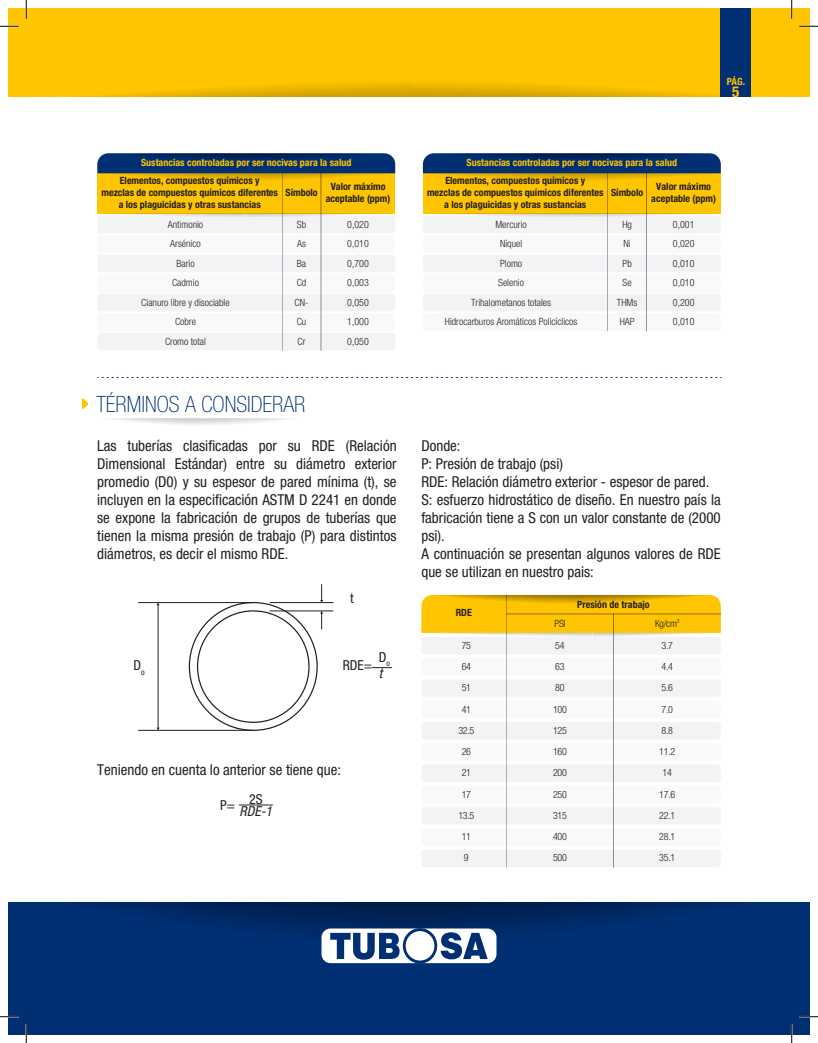
<style>
.page{position:relative;width:818px;height:1043px;background:#fff}
.page>*{position:absolute;margin:0;border:0;box-sizing:border-box;transform-origin:0 0}
.t1{font:100 condensed 22.5px "Helvetica Neue LT Std";color:#002f73}
.t2{font:condensed 15px/18px "Helvetica Neue LT Std";color:#231f20;text-align:justify}
.t3{font:700 condensed 15px "Helvetica Neue LT Std";color:#ffc500}
.t4{font:condensed 13.75px/16.8px "Helvetica Neue LT Std";color:#231f20}
.t5{font:italic condensed 13.75px/12.1px "Helvetica Neue LT Std";color:#231f20;text-align:center}
.t6{font:300 condensed 10px/19.6px "Helvetica Neue LT Std";color:#231f20;text-align:center}
.t7{font:700 condensed 10px/12px "Helvetica Neue LT Std";color:#231f20;text-align:center}
.t8{font:700 condensed 10px/18px "Helvetica Neue LT Std";color:#ffc500}
.t9{font:300 condensed 10px/21.2px "Helvetica Neue LT Std";letter-spacing:-.025em;color:#231f20;text-align:center}
.s1{color:#231f20}
.s2{font-style:italic}
.s3{font-style:normal}
</style>
<div class="page">
<div style="left:26px;top:9px;width:783px;height:88px;background:#ffc500"></div>
<div style="left:9px;top:9px;width:17px;height:88px;background:#ffc500"></div>
<div style="left:720px;top:9px;width:31px;height:88px;background:#002f73"></div>
<div style="left:26px;top:901px;width:783px;height:133px;background:#002f73"></div>
<div style="left:9px;top:901px;width:17px;height:133px;background:#002f73"></div>
<img style="left:104px;top:902px;width:608px;height:41px">
<div style="left:321px;top:928px;width:175px;height:35px;background:#fff;border-radius:9px"></div>
<svg style="left:330px;top:928px;width:157px;height:35px"></svg>
<div style="left:405px;top:931px;width:29px;height:29px;background:#fff;border-radius:50%"></div>
<svg style="left:82px;top:398px;width:6px;height:11px"></svg>
<svg style="left:110px;top:418px;width:179px;height:7px"></svg>
<hr style="left:138px;top:602px;width:115px;height:1px;background:#231f20">
<hr style="left:269px;top:602px;width:64px;height:1px;background:#231f20">
<hr style="left:269px;top:610px;width:64px;height:1px;background:#231f20">
<hr style="left:138px;top:730px;width:115px;height:1px;background:#231f20">
<hr style="left:158px;top:604px;width:1px;height:124px;background:#231f20">
<svg style="left:156px;top:727px;width:4px;height:3px"></svg>
<svg style="left:320px;top:611px;width:3px;height:18px"></svg>
<svg style="left:320px;top:584px;width:3px;height:18px"></svg>
<svg style="left:372px;top:667px;width:19px;height:1px"></svg>
<hr style="left:239px;top:804px;width:33px;height:1px;background:#231f20">
<div style="left:421px;top:743px;width:299px;height:18px;background:#f9f9f9;border-radius:4px"></div>
<div style="left:421px;top:764px;width:299px;height:18px;background:#f2f3f4;border-radius:4px"></div>
<div style="left:421px;top:785px;width:299px;height:18px;background:#f9f9f9;border-radius:4px"></div>
<div style="left:421px;top:807px;width:299px;height:17px;background:#f2f3f4;border-radius:4px"></div>
<div style="left:421px;top:828px;width:299px;height:18px;background:#f9f9f9;border-radius:4px"></div>
<div style="left:421px;top:849px;width:299px;height:18px;background:#f2f3f4;border-radius:4px"></div>
<div style="left:421px;top:637px;width:299px;height:17px;background:#f2f3f4;border-radius:4px"></div>
<div style="left:421px;top:658px;width:299px;height:17px;background:#f9f9f9;border-radius:4px"></div>
<div style="left:421px;top:679px;width:299px;height:18px;background:#f2f3f4;border-radius:4px"></div>
<div style="left:421px;top:700px;width:299px;height:18px;background:#f9f9f9;border-radius:4px"></div>
<div style="left:421px;top:722px;width:299px;height:17px;background:#f2f3f4;border-radius:4px"></div>
<svg style="left:421px;top:595px;width:299px;height:42px;background:#f6c418"></svg>
<hr style="left:506px;top:595px;width:1px;height:272px;background:#939598">
<hr style="left:506px;top:613px;width:214px;height:1px;background:#939598">
<hr style="left:613px;top:614px;width:1px;height:253px;background:#939598">
<div style="left:97px;top:216px;width:298px;height:17px;background:#f2f3f4;border-radius:4px"></div>
<div style="left:97px;top:235px;width:298px;height:18px;background:#f9f9f9;border-radius:4px"></div>
<div style="left:97px;top:274px;width:298px;height:18px;background:#f9f9f9;border-radius:4px"></div>
<div style="left:97px;top:255px;width:298px;height:17px;background:#f2f3f4;border-radius:4px"></div>
<div style="left:97px;top:293px;width:298px;height:18px;background:#f2f3f4;border-radius:4px"></div>
<div style="left:97px;top:313px;width:298px;height:18px;background:#f9f9f9;border-radius:4px"></div>
<div style="left:97px;top:332px;width:298px;height:18px;background:#f2f3f4;border-radius:4px"></div>
<div style="left:97px;top:173px;width:298px;height:40px;background:#ffc500"></div>
<svg style="left:97px;top:213px;width:298px;height:4px"></svg>
<hr style="left:282px;top:173px;width:1px;height:177px;background:#939598">
<hr style="left:321px;top:173px;width:1px;height:177px;background:#939598">
<svg style="left:97px;top:153px;width:298px;height:28px"></svg>
<div style="left:423px;top:216px;width:297px;height:17px;background:#f2f3f4;border-radius:4px"></div>
<div style="left:423px;top:235px;width:297px;height:18px;background:#f9f9f9;border-radius:4px"></div>
<div style="left:423px;top:274px;width:297px;height:18px;background:#f9f9f9;border-radius:4px"></div>
<div style="left:423px;top:255px;width:297px;height:17px;background:#f2f3f4;border-radius:4px"></div>
<div style="left:423px;top:293px;width:297px;height:18px;background:#f2f3f4;border-radius:4px"></div>
<div style="left:423px;top:313px;width:297px;height:18px;background:#f9f9f9;border-radius:4px"></div>
<div style="left:423px;top:173px;width:297px;height:40px;background:#ffc500"></div>
<svg style="left:423px;top:213px;width:297px;height:4px"></svg>
<hr style="left:607px;top:173px;width:1px;height:158px;background:#939598">
<hr style="left:646px;top:173px;width:1px;height:158px;background:#939598">
<svg style="left:423px;top:153px;width:297px;height:28px"></svg>
<svg style="left:98px;top:377px;width:623px;height:1px"></svg>
<svg style="left:0;top:25px;width:19px;height:2px"></svg>
<svg style="left:799px;top:25px;width:19px;height:2px"></svg>
<svg style="left:0;top:1015px;width:19px;height:2px"></svg>
<svg style="left:799px;top:1015px;width:19px;height:2px"></svg>
<svg style="left:25px;top:0;width:2px;height:19px"></svg>
<svg style="left:25px;top:1024px;width:2px;height:18px"></svg>
<svg style="left:790px;top:0;width:2px;height:19px"></svg>
<svg style="left:790px;top:1024px;width:2px;height:18px"></svg>
<p class="t8" style="left:120px;top:154px;width:233px;text-indent:21px">Sustancias controladas por ser nocivas para la salud<br><span class="s1">Elementos, compuestos químicos y</span></p>
<p class="t7" style="left:101px;top:187px;width:178px">mezclas de compuestos químicos diferentes a los plaguicidas y otras sustancias</p>
<p class="t7" style="left:326px;top:181px;width:66px">Valor máximo aceptable (ppm)</p>
<p class="t7" style="left:285px;top:187px;width:34px">Símbolo</p>
<p class="t6" style="left:141px;top:214px;width:90px">Antimonio<br>Arsénico<br>Bario<br>Cadmio<br>Cianuro libre y disociable<br>Cobre<br>Cromo total</p>
<p class="t6" style="left:294px;top:214px;width:15px;text-align:left">Sb<br>As<br>Ba<br>Cd<br>CN-<br>Cu<br>Cr</p>
<p class="t6" style="left:347px;top:214px;width:23px;text-align:justify">0,020<br>0,010<br>0,700<br>0,003<br>0,050<br>1,000<br>0,050</p>
<p class="t1" style="left:96px;top:391px;width:211px">TÉRMINOS A CONSIDERAR</p>
<p class="t2" style="left:97px;top:437px;width:301px">Las tuberías clasificadas por su RDE (Relación Dimensional Estándar) entre su diámetro exterior promedio (D0) y su espesor de pared mínima (t), se incluyen en la especificación ASTM D 2241 en donde se expone la fabricación de grupos de tuberías que tienen la misma presión de trabajo (P) para distintos diámetros, es decir el mismo RDE.</p>
<p class="t4" style="left:133px;top:656px;width:13px">D<sub>o</sub></p>
<p class="t4" style="left:350px;top:589px;width:5px">t</p>
<p class="t4" style="left:342px;top:656px;width:31px">RDE=</p>
<p class="t4" style="left:379px;top:648px;width:13px">D<sub>o </sub><span class="s2">t</span></p>
<p class="t2" style="left:97px;top:761px;width:245px">Teniendo en cuenta lo anterior se tiene que:</p>
<p class="t4" style="left:220px;top:796px;width:16px">P=</p>
<p class="t5" style="left:239px;top:793px;width:34px"><span class="s3">2S<br></span>RDE-1</p>
<p class="t8" style="left:727px;top:72px;width:20px">PÁG.</p>
<p class="t3" style="left:732px;top:83px;width:9px">5</p>
<p class="t8" style="left:445px;top:154px;width:233px;text-indent:21px">Sustancias controladas por ser nocivas para la salud<br><span class="s1">Elementos, compuestos químicos y</span></p>
<p class="t7" style="left:427px;top:187px;width:178px">mezclas de compuestos químicos diferentes a los plaguicidas y otras sustancias</p>
<p class="t7" style="left:651px;top:181px;width:66px">Valor máximo aceptable (ppm)</p>
<p class="t7" style="left:611px;top:187px;width:34px">Símbolo</p>
<p class="t6" style="left:445px;top:214px;width:134px">Mercurio<br>Níquel<br>Plomo<br>Selenio<br>Trihalometanos totales<br>Hidrocarburos Aromáticos Policíclicos</p>
<p class="t6" style="left:617px;top:214px;width:22px">Hg<br>Ni<br>Pb<br>Se<br>THMs<br>HAP</p>
<p class="t6" style="left:672px;top:214px;width:23px;text-align:justify">0,001<br>0,020<br>0,010<br>0,010</p>
<p class="t6" style="left:672px;top:292px;width:23px">0,200</p>
<p class="t6" style="left:672px;top:312px;width:23px">0,010</p>
<p class="t2" style="left:421px;top:437px;width:301px;text-align:left">Donde:<br>P: Presión de trabajo (psi)<br>RDE: Relación diámetro exterior - espesor de pared.<br>S: esfuerzo hidrostático de diseño. En nuestro país la fabricación tiene a S con un valor constante de (2000 psi).<br>A continuación se presentan algunos valores de RDE que se utilizan en nuestro pais:</p>
<p class="t7" style="left:455px;top:606px;width:18px">RDE</p>
<p class="t9" style="left:458px;top:634px;width:18px">75<br>64<br>51<br>41<br>32.5<br>26<br>21<br>17<br>13.5<br>11<br>9</p>
<p class="t7" style="left:577px;top:598px;width:74px">Presión de trabajo</p>
<p class="t6" style="left:554px;top:613px;width:12px">PSI</p>
<p class="t6" style="left:655px;top:613px;width:26px">Kg/cm<sup>2</sup></p>
<p class="t9" style="left:553px;top:634px;width:15px;text-align:left">54<br>63<br>80<br>100<br>125<br>160<br>200<br>250<br>315<br>400<br>500</p>
<p class="t9" style="left:659px;top:634px;width:18px">3.7<br>4.4<br>5.6<br>7.0<br>8.8<br>11.2<br>14<br>17.6<br>22.1<br>28.1<br>35.1</p>
</div>
